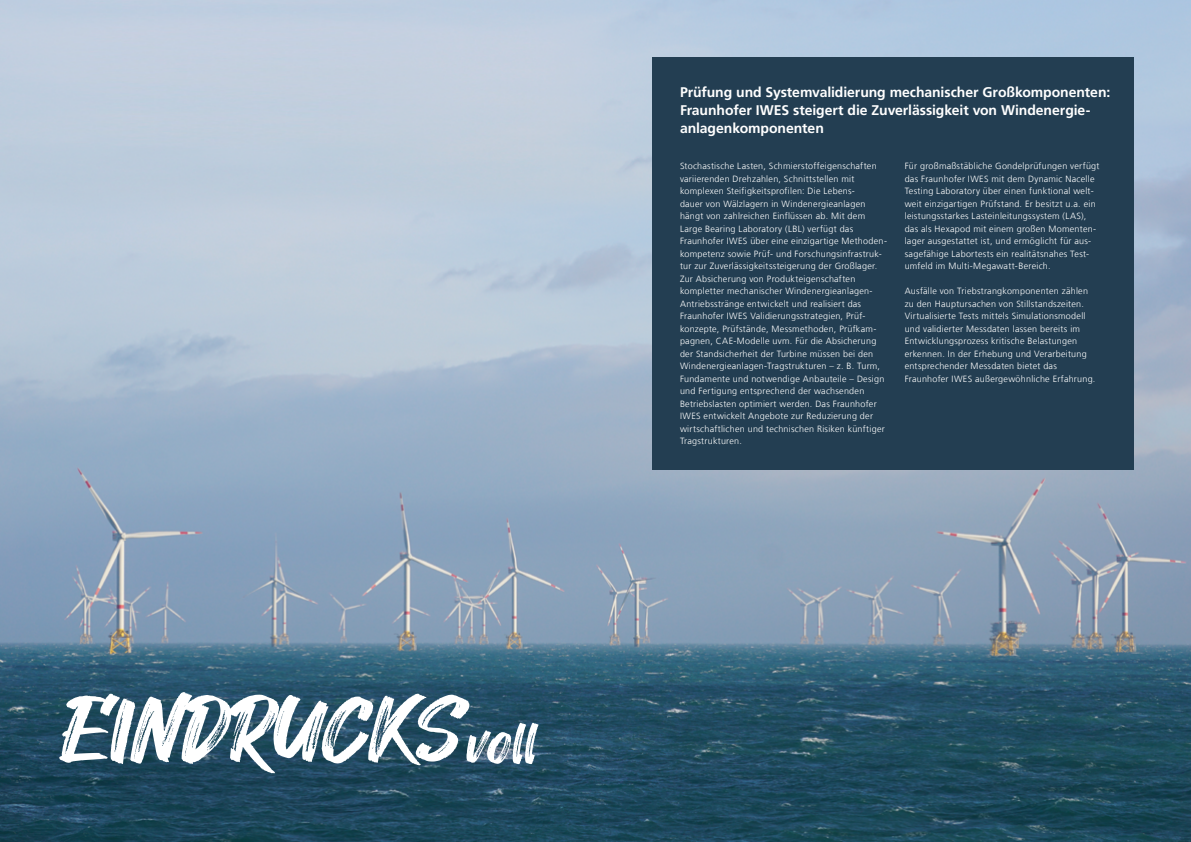
<style>
.page{position:relative;width:1191px;height:842px;background:#fff}
.page>*{position:absolute;margin:0;border:0;box-sizing:border-box;transform-origin:0 0}
.Master_Absatzformat{font:91px "Hey August";letter-spacing:-.01em;color:#fff}
.Master_Absatzformat-2{font:61.5px "Hey August";color:#fff}
.Master_Absatzformat-3{font:700 14px/18px "Frutiger LT Com";letter-spacing:-.005em;color:#fff}
.Introtext_9_12_5_schwarz{font:300 9px/12.5px "Frutiger LT Com";letter-spacing:.03em;color:#fff}
</style>
<div class="page">
<img style="left:0;top:0;width:1191px;height:842px">
<div style="left:652px;top:57px;width:481px;height:413px;background:#233e52"></div>
<p class="Master_Absatzformat" style="left:61px;top:682px;width:402px">EINDRUCKS</p>
<p class="Master_Absatzformat-2" style="left:467px;top:709px;width:71px">voll</p>
<p class="Master_Absatzformat-3" style="left:680px;top:83px;width:432px">Prüfung und Systemvalidierung mechanischer Großkomponenten:<br>Fraunhofer IWES steigert die Zuverlässigkeit von Windenergie&shy;anlagenkomponenten</p>
<p class="Introtext_9_12_5_schwarz" style="left:680px;top:160px;width:208px">Stochastische Lasten, Schmierstoffeigenschaften variierenden Drehzahlen, Schnittstellen mit komplexen Steifigkeitsprofilen: Die Lebens-<br>dauer von Wälzlagern in Windenergieanlagen hängt von zahlreichen Einflüssen ab. Mit dem Large Bearing Laboratory (LBL) verfügt das Fraunhofer IWES über eine einzigartige Methoden&shy;kompetenz sowie Prüf- und Forschungsinfrastruk&shy;tur zur Zuverlässigkeitssteigerung der Großlager.<br>Zur Absicherung von Produkteigenschaften kompletter mechanischer Windenergieanlagen-Antriebsstränge entwickelt und realisiert das Fraunhofer IWES Validierungsstrategien, Prüf&shy;konzepte, Prüfstände, Messmethoden, Prüfkam&shy;pagnen, CAE-Modelle uvm. Für die Absicherung der Standsicherheit der Turbine müssen bei den Windenergieanlagen-Tragstrukturen – z. B. Turm, Fundamente und notwendige Anbauteile – Design und Fertigung entsprechend der wachsenden Betriebslasten optimiert werden. Das Fraunhofer IWES entwickelt Angebote zur Reduzierung der wirtschaftlichen und technischen Risiken künftiger Tragstrukturen.</p>
<p class="Introtext_9_12_5_schwarz" style="left:904px;top:160px;width:196px">Für großmaßstäbliche Gondelprüfungen verfügt das Fraunhofer IWES mit dem Dynamic Nacelle Testing Laboratory über einen funktional welt&shy;weit einzigartigen Prüfstand. Er besitzt u.a. ein leistungsstarkes Lasteinleitungssystem (LAS), das als Hexapod mit einem großen Momenten&shy;lager ausgestattet ist, und ermöglicht für aus&shy;sagefähige Labortests ein realitätsnahes Test&shy;umfeld im Multi-Megawatt-Bereich.</p>
<p class="Introtext_9_12_5_schwarz" style="left:904px;top:285px;width:192px">Ausfälle von Triebstrangkomponenten zählen zu den Hauptursachen von Stillstandszeiten.<br>Virtualisierte Tests mittels Simulationsmodell und validierter Messdaten lassen bereits im Entwicklungsprozess kritische Belastungen erkennen. In der Erhebung und Verarbeitung entsprechender Messdaten bietet das Fraunhofer IWES außergewöhnliche Erfahrung.</p>
</div>
